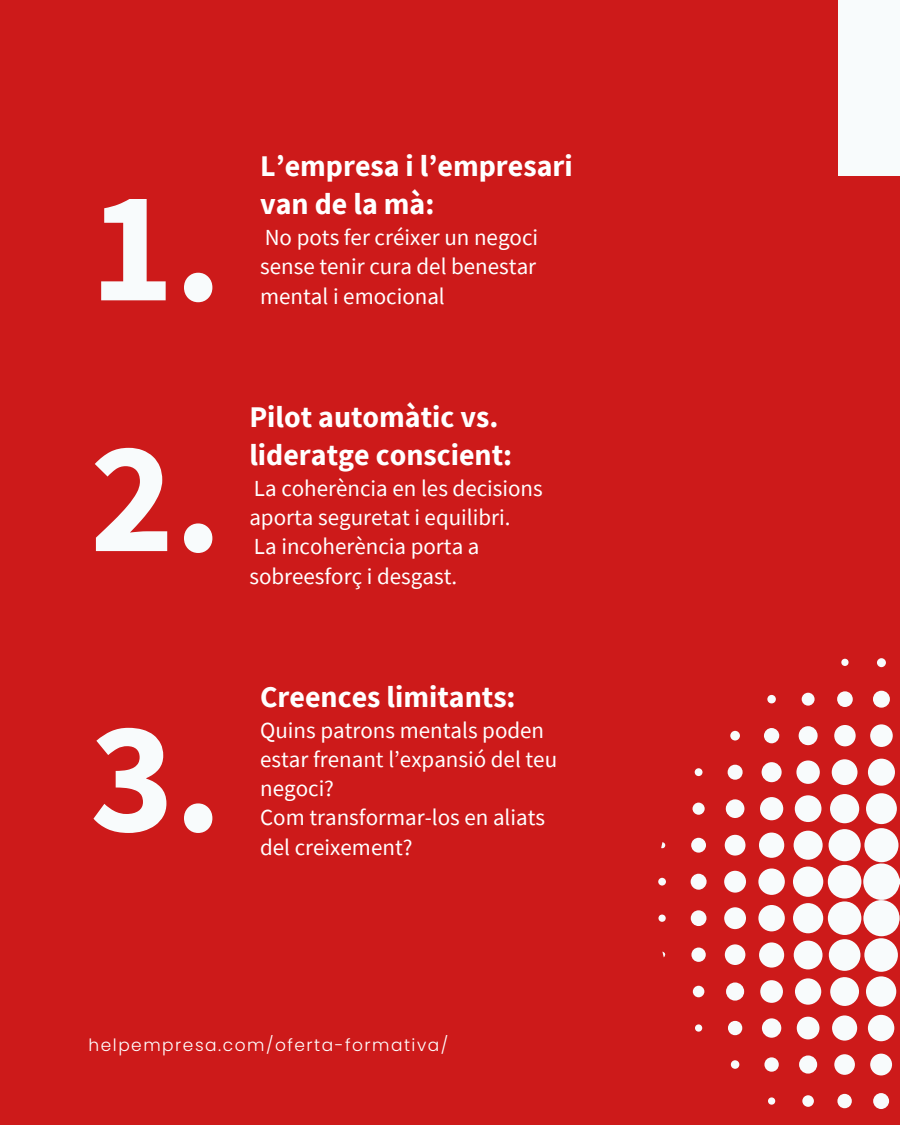
<style>
.page{position:relative;width:900px;height:1125px;background:#cd1a1a}
.page>*{position:absolute;margin:0;border:0;box-sizing:border-box;transform-origin:0 0}
.t1{font:700 159.6px "Source Sans Pro";color:#f8fbfc}
.t2{font:700 30px/38.2px "Source Sans Pro";color:#fff}
.t3{font:23px/29.2px "Source Sans Pro";color:#fff}
.t4{font:300 17px "Poppins";letter-spacing:.09em;color:#fff}
</style>
<div class="page">
<svg style="left:863px;top:863px;width:37px;height:74px"></svg>
<div style="left:863px;top:900px;width:37px;height:36px;background:#f8fbfc;border-radius:50%"></div>
<div style="left:864px;top:828px;width:35px;height:34px;background:#f8fbfc;border-radius:50%"></div>
<div style="left:828px;top:865px;width:33px;height:34px;background:#f8fbfc;border-radius:50%"></div>
<div style="left:864px;top:938px;width:34px;height:34px;background:#f8fbfc;border-radius:50%"></div>
<div style="left:828px;top:901px;width:33px;height:34px;background:#f8fbfc;border-radius:50%"></div>
<div style="left:828px;top:829px;width:33px;height:32px;background:#f8fbfc;border-radius:50%"></div>
<div style="left:829px;top:939px;width:31px;height:32px;background:#f8fbfc;border-radius:50%"></div>
<div style="left:866px;top:793px;width:31px;height:31px;background:#f8fbfc;border-radius:50%"></div>
<div style="left:866px;top:976px;width:30px;height:31px;background:#f8fbfc;border-radius:50%"></div>
<div style="left:793px;top:867px;width:30px;height:30px;background:#f8fbfc;border-radius:50%"></div>
<div style="left:793px;top:903px;width:30px;height:30px;background:#f8fbfc;border-radius:50%"></div>
<div style="left:830px;top:794px;width:29px;height:29px;background:#f8fbfc;border-radius:50%"></div>
<div style="left:794px;top:831px;width:29px;height:29px;background:#f8fbfc;border-radius:50%"></div>
<div style="left:794px;top:941px;width:29px;height:28px;background:#f8fbfc;border-radius:50%"></div>
<div style="left:830px;top:977px;width:29px;height:29px;background:#f8fbfc;border-radius:50%"></div>
<div style="left:868px;top:759px;width:27px;height:27px;background:#f8fbfc;border-radius:50%"></div>
<div style="left:795px;top:795px;width:26px;height:27px;background:#f8fbfc;border-radius:50%"></div>
<div style="left:868px;top:1015px;width:26px;height:26px;background:#f8fbfc;border-radius:50%"></div>
<div style="left:758px;top:905px;width:27px;height:26px;background:#f8fbfc;border-radius:50%"></div>
<div style="left:758px;top:868px;width:27px;height:27px;background:#f8fbfc;border-radius:50%"></div>
<div style="left:795px;top:978px;width:26px;height:27px;background:#f8fbfc;border-radius:50%"></div>
<div style="left:832px;top:759px;width:26px;height:26px;background:#f8fbfc;border-radius:50%"></div>
<div style="left:759px;top:833px;width:25px;height:25px;background:#f8fbfc;border-radius:50%"></div>
<div style="left:832px;top:1015px;width:25px;height:26px;background:#f8fbfc;border-radius:50%"></div>
<div style="left:759px;top:942px;width:25px;height:26px;background:#f8fbfc;border-radius:50%"></div>
<div style="left:796px;top:760px;width:24px;height:24px;background:#f8fbfc;border-radius:50%"></div>
<div style="left:760px;top:797px;width:23px;height:23px;background:#f8fbfc;border-radius:50%"></div>
<div style="left:797px;top:1017px;width:23px;height:22px;background:#f8fbfc;border-radius:50%"></div>
<div style="left:760px;top:980px;width:23px;height:23px;background:#f8fbfc;border-radius:50%"></div>
<div style="left:870px;top:724px;width:23px;height:23px;background:#f8fbfc;border-radius:50%"></div>
<div style="left:724px;top:871px;width:22px;height:22px;background:#f8fbfc;border-radius:50%"></div>
<div style="left:870px;top:1054px;width:22px;height:22px;background:#f8fbfc;border-radius:50%"></div>
<div style="left:724px;top:907px;width:22px;height:22px;background:#f8fbfc;border-radius:50%"></div>
<div style="left:834px;top:725px;width:22px;height:21px;background:#f8fbfc;border-radius:50%"></div>
<div style="left:725px;top:835px;width:21px;height:21px;background:#f8fbfc;border-radius:50%"></div>
<div style="left:725px;top:944px;width:20px;height:21px;background:#f8fbfc;border-radius:50%"></div>
<div style="left:834px;top:1054px;width:21px;height:21px;background:#f8fbfc;border-radius:50%"></div>
<div style="left:762px;top:762px;width:20px;height:20px;background:#f8fbfc;border-radius:50%"></div>
<div style="left:762px;top:1018px;width:19px;height:20px;background:#f8fbfc;border-radius:50%"></div>
<div style="left:799px;top:726px;width:19px;height:19px;background:#f8fbfc;border-radius:50%"></div>
<div style="left:726px;top:799px;width:18px;height:19px;background:#f8fbfc;border-radius:50%"></div>
<div style="left:726px;top:982px;width:18px;height:19px;background:#f8fbfc;border-radius:50%"></div>
<div style="left:799px;top:1055px;width:18px;height:19px;background:#f8fbfc;border-radius:50%"></div>
<div style="left:873px;top:691px;width:17px;height:17px;background:#f8fbfc;border-radius:50%"></div>
<div style="left:691px;top:874px;width:16px;height:16px;background:#f8fbfc;border-radius:50%"></div>
<div style="left:873px;top:1093px;width:16px;height:16px;background:#f8fbfc;border-radius:50%"></div>
<div style="left:691px;top:910px;width:16px;height:16px;background:#f8fbfc;border-radius:50%"></div>
<div style="left:837px;top:691px;width:16px;height:16px;background:#f8fbfc;border-radius:50%"></div>
<div style="left:764px;top:728px;width:15px;height:15px;background:#f8fbfc;border-radius:50%"></div>
<div style="left:728px;top:765px;width:15px;height:15px;background:#f8fbfc;border-radius:50%"></div>
<div style="left:691px;top:838px;width:15px;height:15px;background:#f8fbfc;border-radius:50%"></div>
<div style="left:837px;top:1094px;width:15px;height:14px;background:#f8fbfc;border-radius:50%"></div>
<div style="left:728px;top:1021px;width:14px;height:14px;background:#f8fbfc;border-radius:50%"></div>
<div style="left:764px;top:1057px;width:15px;height:15px;background:#f8fbfc;border-radius:50%"></div>
<div style="left:691px;top:948px;width:15px;height:14px;background:#f8fbfc;border-radius:50%"></div>
<div style="left:802px;top:693px;width:13px;height:13px;background:#f8fbfc;border-radius:50%"></div>
<svg style="left:692px;top:802px;width:13px;height:13px"></svg>
<div style="left:693px;top:986px;width:11px;height:11px;background:#f8fbfc;border-radius:50%"></div>
<div style="left:802px;top:1095px;width:12px;height:12px;background:#f8fbfc;border-radius:50%"></div>
<div style="left:730px;top:731px;width:10px;height:10px;background:#f8fbfc;border-radius:50%"></div>
<div style="left:877px;top:658px;width:9px;height:9px;background:#f8fbfc;border-radius:50%"></div>
<div style="left:767px;top:695px;width:9px;height:8px;background:#f8fbfc;border-radius:50%"></div>
<div style="left:731px;top:1060px;width:8px;height:9px;background:#f8fbfc;border-radius:50%"></div>
<div style="left:695px;top:768px;width:8px;height:8px;background:#f8fbfc;border-radius:50%"></div>
<div style="left:658px;top:878px;width:8px;height:8px;background:#f8fbfc;border-radius:50%"></div>
<div style="left:658px;top:915px;width:8px;height:7px;background:#f8fbfc;border-radius:50%"></div>
<div style="left:695px;top:1024px;width:7px;height:8px;background:#f8fbfc;border-radius:50%"></div>
<div style="left:841px;top:659px;width:8px;height:7px;background:#f8fbfc;border-radius:50%"></div>
<div style="left:768px;top:1097px;width:7px;height:8px;background:#f8fbfc;border-radius:50%"></div>
<svg style="left:661px;top:842px;width:5px;height:7px"></svg>
<svg style="left:662px;top:952px;width:4px;height:5px"></svg>
<div style="left:838px;top:0;width:62px;height:176px;background:#f8fbfc"></div>
<h2 class="t1" style="left:90px;top:143px;width:134px">1.</h2>
<h2 class="t2" style="left:260px;top:146px;width:314px">L’empresa i l’empresari van de la mà:</h2>
<h2 class="t3" style="left:260px;top:222px;width:280px;text-align:justify">No pots fer créixer un negoci sense tenir cura del benestar mental i emocional</h2>
<h1 class="t1" style="left:90px;top:394px;width:134px">2.</h1>
<p class="t2" style="left:249px;top:397px;width:264px">Pilot automàtic vs. lideratge conscient:</p>
<p class="t3" style="left:249px;top:473px;width:295px">La coherència en les decisions aporta seguretat i equilibri.<br>La incoherència porta a sobreesforç i desgast.</p>
<h2 class="t1" style="left:90px;top:674px;width:134px">3.</h2>
<h1 class="t2" style="left:260px;top:677px;width:257px">Creences limitants:</h1>
<h1 class="t3" style="left:260px;top:715px;width:299px">Quins patrons mentals poden estar frenant l’expansió del teu negoci?<br>Com transformar-los en aliats del creixement?</h1>
<h1 class="t4" style="left:89px;top:1033px;width:361px">helpempresa.com/oferta-formativa/</h1>
</div>
